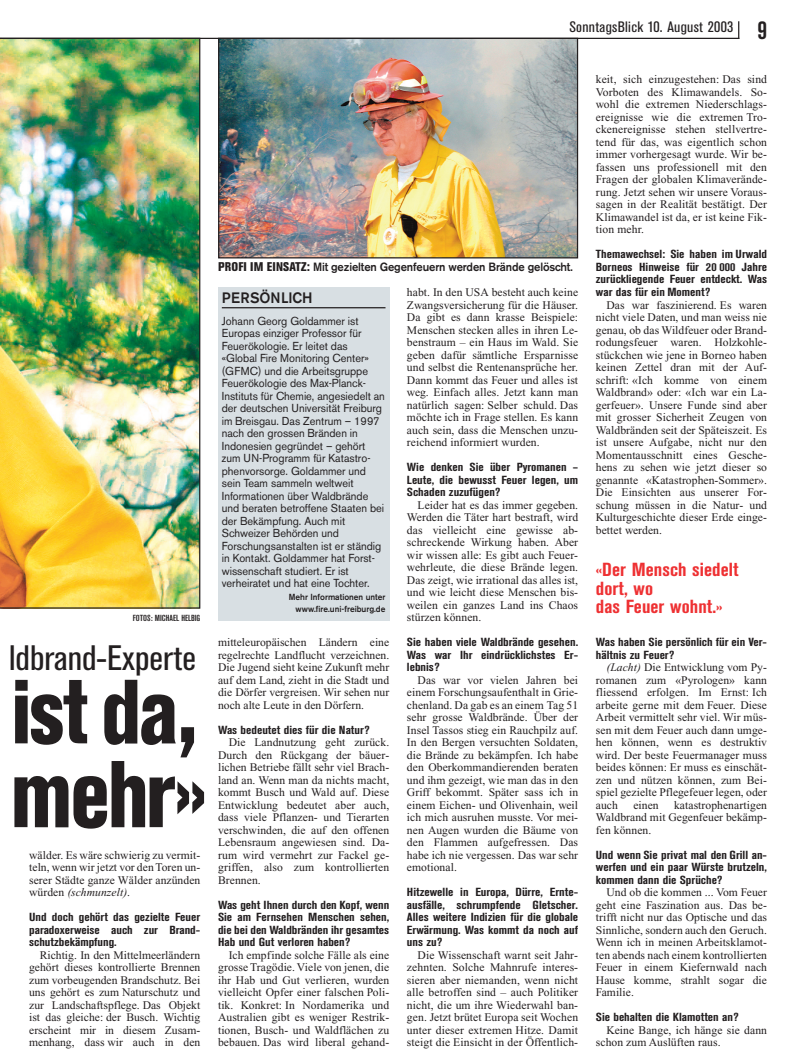
<style>
.page{position:relative;width:795px;height:1063px;background:#fff}
.page>*{position:absolute;margin:0;border:0;box-sizing:border-box;transform-origin:0 0}
.t1{font:900 condensed 93.75px "AK11";color:#231f20;scale:.88 1}
.t2{font:900 condensed 90px "AK11";color:#231f20;scale:.88 1}
.t3{font:condensed 35px "Akzidenz Grotesk BE";color:#231f20;scale:1.1 1}
.t4{font:700 condensed 18.75px/18.8px "Akzidenz Grotesk BE";letter-spacing:.005em;color:#ee3032;scale:1.08 1}
.t5{font:condensed 15px "Akzidenz Grotesk BE";letter-spacing:.02em;color:#231f20;scale:1.1 1}
.t6{font:500 15px "Akzidenz Grotesk BE";color:#231f20;scale:.95 1}
.t7{font:500 11.88px "Akzidenz Grotesk BE";letter-spacing:-.01em;color:#231f20;scale:.95 1}
.t8{font:11.62px/12.5px "Times New Roman";letter-spacing:.005em;color:#231f20;text-align:justify}
.t9{font:700 condensed 11.62px/12.5px "Akzidenz Grotesk BE";color:#231f20;text-align:justify;scale:1.15 1}
.t10{font:11.5px/12.5px "Akzidenz Grotesk BE";color:#231f20;scale:.95 1}
.t11{font:500 8.75px/12.5px "Akzidenz Grotesk BE";color:#231f20;text-align:right;scale:.95 1}
.t12{font:500 condensed 8.75px "Akzidenz Grotesk BE";color:#231f20;scale:1.2 1}
.s1{font-weight:700;font-size:26.25px}
.s2{font-size:100px}
.s3{font-style:italic}
.s4{font-weight:800;font-stretch:condensed;font-size:12.5px}
</style>
<div class="page">
<img style="left:220px;top:40px;width:356px;height:216px">
<div style="left:218px;top:38px;width:360px;height:220px;border:1px solid #231f20"></div>
<svg style="left:738px;top:21px;width:1px;height:17px"></svg>
<hr style="left:1px;top:38px;width:738px;height:1px;background:#231f20">
<img style="left:0;top:38px;width:200px;height:570px">
<div style="left:218px;top:288px;width:171px;height:333px;background:#d8dfe3"></div>
<hr style="left:222px;top:307px;width:164px;height:1px;background:#231f20">
<p class="t5" style="left:570px;top:21px;width:181px">SonntagsBlick 10. August 2003 <span class="s1">9</span></p>
<p class="t12" style="left:133px;top:615px;width:58px">FOTOS: MICHAEL HELBIG</p>
<h3 class="t3" style="left:9px;top:645px;width:171px">ldbrand-Experte</h3>
<h2 class="t2" style="left:12px;top:679px;width:212px">ist da<span class="s2">,</span></h2>
<h1 class="t1" style="left:12px;top:761px;width:223px">mehr»</h1>
<p class="t8" style="left:29px;top:849px;width:173px">wälder. Es wäre schwierig zu vermit&shy;teln, wenn wir jetzt vor den Toren un&shy;serer Städte ganze Wälder anzünden würden <span class="s3">(schmunzelt)</span>.</p>
<p class="t9" style="left:29px;top:912px;width:150px">Und doch gehört das gezielte Feuer paradoxerweise auch zur Brand&shy;schutzbekämpfung.</p>
<p class="t8" style="left:29px;top:949px;width:173px;text-indent:11px">Richtig. In den Mittelmeerländern gehört dieses kontrollierte Brennen zum vorbeugenden Brandschutz. Bei uns gehört es zum Naturschutz und zur Landschaftspflege. Das Objekt ist das gleiche: der Busch. Wichtig erscheint mir in diesem Zusam&shy;menhang, dass wir auch in den</p>
<p class="t7" style="left:218px;top:262px;width:375px"><span class="s4">PROFI IM EINSATZ:</span> Mit gezielten Gegenfeuern werden Brände gelöscht.</p>
<p class="t6" style="left:222px;top:293px;width:97px">PERSÖNLICH</p>
<p class="t10" style="left:222px;top:316px;width:173px">Johann Georg Goldammer ist<br>Europas einziger Professor für<br>Feuerökologie. Er leitet das «Global Fire Monitoring Center» (GFMC) und die Arbeitsgruppe<br>Feuerökologie des Max-Planck-<br>Instituts für Chemie, angesiedelt an der deutschen Universität Freiburg im Breisgau. Das Zentrum – 1997 nach den grossen Bränden in<br>Indonesien gegründet – gehört zum UN-Programm für Katastro&shy;phenvorsorge. Goldammer und sein Team sammeln weltweit<br>Informationen über Waldbrände und beraten betroffene Staaten bei der Bekämpfung. Auch mit<br>Schweizer Behörden und<br>Forschungsanstalten ist er ständig in Kontakt. Goldammer hat Forst&shy;wissenschaft studiert. Er ist verheiratet und hat eine Tochter.</p>
<p class="t11" style="left:289px;top:591px;width:103px">Mehr Informationen unter www.fire.uni-freiburg.de</p>
<p class="t8" style="left:218px;top:637px;width:173px">mitteleuropäischen Ländern eine regelrechte Landflucht verzeichnen.<br>Die Jugend sieht keine Zukunft mehr auf dem Land, zieht in die Stadt und die Dörfer vergreisen. Wir sehen nur noch alte Leute in den Dörfern.</p>
<p class="t9" style="left:218px;top:724px;width:133px">Was bedeutet dies für die Natur?</p>
<p class="t8" style="left:218px;top:737px;width:173px;text-indent:11px">Die Landnutzung geht zurück.<br>Durch den Rückgang der bäuer&shy;lichen Betriebe fällt sehr viel Brach&shy;land an. Wenn man da nichts macht, kommt Busch und Wald auf. Diese Entwicklung bedeutet aber auch, dass viele Pflanzen- und Tierarten verschwinden, die auf den offenen Lebensraum angewiesen sind. Da&shy;rum wird vermehrt zur Fackel ge&shy;griffen, also zum kontrollierten Brennen.</p>
<p class="t9" style="left:218px;top:899px;width:150px">Was geht Ihnen durch den Kopf, wenn Sie am Fernsehen Menschen sehen, die bei den Waldbränden ihr gesamtes Hab und Gut verloren haben?</p>
<p class="t8" style="left:218px;top:949px;width:173px;text-indent:11px">Ich empfinde solche Fälle als eine grosse Tragödie. Viele von jenen, die ihr Hab und Gut verlieren, wurden vielleicht Opfer einer falschen Poli&shy;tik. Konkret: In Nordamerika und Australien gibt es weniger Restrik&shy;tionen, Busch- und Waldflächen zu bebauen. Das wird liberal gehand-</p>
<p class="t8" style="left:407px;top:287px;width:173px">habt. In den USA besteht auch keine Zwangsversicherung für die Häuser.<br>Da gibt es dann krasse Beispiele:<br>Menschen stecken alles in ihren Le&shy;benstraum – ein Haus im Wald. Sie geben dafür sämtliche Ersparnisse und selbst die Rentenansprüche her.<br>Dann kommt das Feuer und alles ist weg. Einfach alles. Jetzt kann man natürlich sagen: Selber schuld. Das möchte ich in Frage stellen. Es kann auch sein, dass die Menschen unzu&shy;reichend informiert wurden.</p>
<p class="t9" style="left:407px;top:462px;width:150px">Wie denken Sie über Pyromanen – Leute, die bewusst Feuer legen, um Schaden zuzufügen?</p>
<p class="t8" style="left:407px;top:499px;width:173px;text-indent:11px">Leider hat es das immer gegeben.<br>Werden die Täter hart bestraft, wird das vielleicht eine gewisse ab&shy;schreckende Wirkung haben. Aber wir wissen alle: Es gibt auch Feuer&shy;wehrleute, die diese Brände legen.<br>Das zeigt, wie irrational das alles ist, und wie leicht diese Menschen bis&shy;weilen ein ganzes Land ins Chaos stürzen können.</p>
<p class="t9" style="left:407px;top:637px;width:150px">Sie haben viele Waldbrände gesehen.<br>Was war Ihr eindrücklichstes Er&shy;lebnis?</p>
<p class="t8" style="left:407px;top:674px;width:173px;text-indent:11px">Das war vor vielen Jahren bei einem Forschungsaufenthalt in Grie&shy;chenland. Da gab es an einem Tag 51 sehr grosse Waldbrände. Über der Insel Tassos stieg ein Rauchpilz auf.<br>In den Bergen versuchten Soldaten, die Brände zu bekämpfen. Ich habe den Oberkommandierenden beraten und ihm gezeigt, wie man das in den Griff bekommt. Später sass ich in einem Eichen- und Olivenhain, weil ich mich ausruhen musste. Vor mei&shy;nen Augen wurden die Bäume von den Flammen aufgefressen. Das habe ich nie vergessen. Das war sehr emotional.</p>
<p class="t9" style="left:407px;top:887px;width:150px">Hitzewelle in Europa, Dürre, Ernte&shy;ausfälle, schrumpfende Gletscher.<br>Alles weitere Indizien für die globale Erwärmung. Was kommt da noch auf uns zu?</p>
<p class="t8" style="left:407px;top:949px;width:173px;text-indent:11px">Die Wissenschaft warnt seit Jahr&shy;zehnten. Solche Mahnrufe interes&shy;sieren aber niemanden, wenn nicht alle betroffen sind – auch Politiker nicht, die um ihre Wiederwahl ban&shy;gen. Jetzt brütet Europa seit Wochen unter dieser extremen Hitze. Damit steigt die Einsicht in der Öffentlich-</p>
<p class="t8" style="left:596px;top:74px;width:173px">keit, sich einzugestehen: Das sind Vorboten des Klimawandels. So&shy;wohl die extremen Niederschlags&shy;ereignisse wie die extremen Tro&shy;ckenereignisse stehen stellvertre&shy;tend für das, was eigentlich schon immer vorhergesagt wurde. Wir be&shy;fassen uns professionell mit den Fragen der globalen Klimaverände&shy;rung. Jetzt sehen wir unsere Voraus&shy;sagen in der Realität bestätigt. Der Klimawandel ist da, er ist keine Fik&shy;tion mehr.</p>
<p class="t9" style="left:596px;top:249px;width:150px">Themawechsel: Sie haben im Urwald Borneos Hinweise für 20 000 Jahre zurückliegende Feuer entdeckt. Was war das für ein Moment?</p>
<p class="t8" style="left:596px;top:299px;width:173px;text-indent:11px">Das war faszinierend. Es waren nicht viele Daten, und man weiss nie genau, ob das Wildfeuer oder Brand&shy;rodungsfeuer waren. Holzkohle&shy;stückchen wie jene in Borneo haben keinen Zettel dran mit der Auf&shy;schrift: «Ich komme von einem Waldbrand» oder: «Ich war ein La&shy;gerfeuer». Unsere Funde sind aber mit grosser Sicherheit Zeugen von Waldbränden seit der Späteiszeit. Es ist unsere Aufgabe, nicht nur den Momentausschnitt eines Gesche&shy;hens zu sehen wie jetzt dieser so genannte «Katastrophen-Sommer».<br>Die Einsichten aus unserer For&shy;schung müssen in die Natur- und Kulturgeschichte dieser Erde einge&shy;bettet werden.</p>
<h3 class="t4" style="left:596px;top:561px;width:134px">«Der Mensch siedelt dort, wo<br>das Feuer wohnt.»</h3>
<p class="t9" style="left:596px;top:637px;width:150px">Was haben Sie persönlich für ein Ver&shy;hältnis zu Feuer?</p>
<p class="t8" style="left:596px;top:662px;width:173px;text-indent:11px"><span class="s3">(Lacht)</span> Die Entwicklung vom Py&shy;romanen zum «Pyrologen» kann fliessend erfolgen. Im Ernst: Ich arbeite gerne mit dem Feuer. Diese Arbeit vermittelt sehr viel. Wir müs&shy;sen mit dem Feuer auch dann umge&shy;hen können, wenn es destruktiv wird. Der beste Feuermanager muss beides können: Er muss es einschät&shy;zen und nützen können, zum Bei&shy;spiel gezielte Pflegefeuer legen, oder auch</p>
<p class="t8" style="left:596px;top:799px;width:173px;text-indent:78px">katastrophenartigen Waldbrand mit Gegenfeuer bekämp&shy;fen können.</p>
<p class="t9" style="left:596px;top:849px;width:150px">Und wenn Sie privat mal den Grill an&shy;werfen und ein paar Würste brutzeln, kommen dann die Sprüche?</p>
<p class="t8" style="left:596px;top:887px;width:173px;text-indent:11px">Und ob die kommen ... Vom Feuer geht eine Faszination aus. Das be&shy;trifft nicht nur das Optische und das Sinnliche, sondern auch den Geruch.<br>Wenn ich in meinen Arbeitsklamot&shy;ten abends nach einem kontrollierten Feuer in einem Kiefernwald nach Hause komme, strahlt sogar die Familie.</p>
<p class="t9" style="left:596px;top:1012px;width:126px">Sie behalten die Klamotten an?</p>
<p class="t8" style="left:596px;top:1024px;width:173px;text-indent:11px">Keine Bange, ich hänge sie dann schon zum Auslüften raus.</p>
<p class="t8" style="left:633px;top:799px;width:27px">einen</p>
</div>
